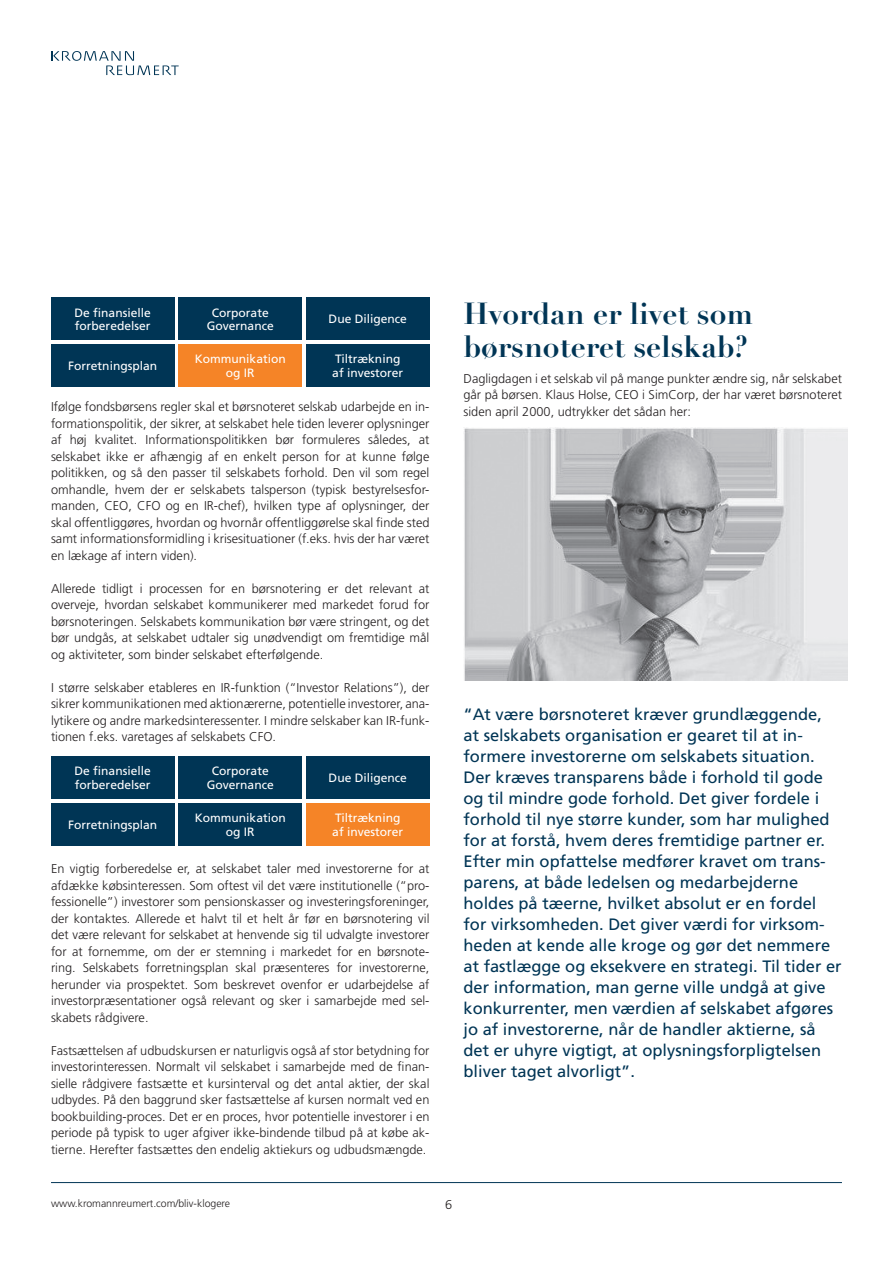
<style>
.page{position:relative;width:893px;height:1263px;background:#fff}
.page>*{position:absolute;margin:0;border:0;box-sizing:border-box;transform-origin:0 0}
.t1{font:700 30px/33px "Didot LT Std";color:#003555}
.t2{font:16.5px/21px "Frutiger LT Std";color:#003555}
.t3{font:300 12.75px/16.5px "Frutiger LT Std";color:#231f20;text-align:justify}
.t4{font:12px/13.5px "Frutiger LT Std";color:#fff}
.t5{font:300 10.5px "Frutiger LT Std";color:#231f20}
</style>
<div class="page">
<svg style="left:51px;top:51px;width:128px;height:24px"></svg>
<hr style="left:51px;top:1182px;width:791px;height:1px;background:#003555">
<div style="left:51px;top:298px;width:123px;height:42px;background:#003555"></div>
<div style="left:51px;top:344px;width:123px;height:43px;background:#003555"></div>
<div style="left:306px;top:298px;width:123px;height:42px;background:#003555"></div>
<div style="left:306px;top:344px;width:123px;height:43px;background:#003555"></div>
<div style="left:179px;top:298px;width:123px;height:42px;background:#003555"></div>
<div style="left:179px;top:344px;width:123px;height:43px;background:#f58427"></div>
<div style="left:51px;top:756px;width:123px;height:43px;background:#003555"></div>
<div style="left:51px;top:803px;width:123px;height:43px;background:#003555"></div>
<div style="left:306px;top:756px;width:123px;height:43px;background:#003555"></div>
<div style="left:306px;top:803px;width:123px;height:43px;background:#f58427"></div>
<div style="left:179px;top:756px;width:123px;height:43px;background:#003555"></div>
<div style="left:179px;top:803px;width:123px;height:43px;background:#003555"></div>
<img style="left:464px;top:427px;width:383px;height:254px">
<p class="t4" style="left:74px;top:306px;width:78px">De finansielle forberedelser</p>
<p class="t4" style="left:68px;top:359px;width:91px">Forretningsplan</p>
<p class="t4" style="left:207px;top:306px;width:69px;text-align:center">Corporate<br>Governance</p>
<p class="t4" style="left:195px;top:353px;width:93px;text-align:center">Kommunikation og IR</p>
<p class="t4" style="left:329px;top:313px;width:80px">Due Diligence</p>
<p class="t4" style="left:332px;top:353px;width:73px">Tiltrækning af investorer</p>
<p class="t3" style="left:51px;top:399px;width:380px">Ifølge fondsbørsens regler skal et børsnoteret selskab udarbejde en in&shy;formationspolitik, der sikrer, at selskabet hele tiden leverer oplysninger af høj kvalitet. Informationspolitikken bør formuleres således, at selskabet ikke er afhængig af en enkelt person for at kunne følge politikken, og så den passer til selskabets forhold. Den vil som regel omhandle, hvem der er selskabets talsperson (typisk bestyrelsesfor&shy;manden, CEO, CFO og en IR-chef), hvilken type af oplysninger, der skal offentliggøres, hvordan og hvornår offentliggørelse skal finde sted samt informationsformidling i krisesituationer (f.eks. hvis der har været en lækage af intern viden).</p>
<p class="t3" style="left:51px;top:580px;width:380px">Allerede tidligt i processen for en børsnotering er det relevant at overveje, hvordan selskabet kommunikerer med markedet forud for børsnoteringen. Selskabets kommunikation bør være stringent, og det bør undgås, at selskabet udtaler sig unødvendigt om fremtidige mål og aktiviteter, som binder selskabet efterfølgende.</p>
<p class="t3" style="left:51px;top:679px;width:380px">I større selskaber etableres en IR-funktion (“Investor Relations”), der sikrer kommunikationen med aktionærerne, potentielle investorer, ana&shy;lytikere og andre markedsinteressenter. I mindre selskaber kan IR-funk&shy;tionen f.eks. varetages af selskabets CFO.</p>
<p class="t4" style="left:74px;top:764px;width:78px">De finansielle forberedelser</p>
<p class="t4" style="left:68px;top:818px;width:91px">Forretningsplan</p>
<p class="t4" style="left:207px;top:764px;width:69px;text-align:center">Corporate<br>Governance</p>
<p class="t4" style="left:195px;top:811px;width:93px;text-align:center">Kommunikation og IR</p>
<p class="t4" style="left:329px;top:771px;width:80px">Due Diligence</p>
<p class="t4" style="left:332px;top:811px;width:73px">Tiltrækning af investorer</p>
<p class="t3" style="left:51px;top:861px;width:380px">En vigtig forberedelse er, at selskabet taler med investorerne for at afdække købsinteressen. Som oftest vil det være institutionelle (“pro&shy;fessionelle”) investorer som pensionskasser og investeringsforeninger, der kontaktes. Allerede et halvt til et helt år før en børsnotering vil det være relevant for selskabet at henvende sig til udvalgte investorer for at fornemme, om der er stemning i markedet for en børsnote&shy;ring. Selskabets forretningsplan skal præsenteres for investorerne, herunder via prospektet. Som beskrevet ovenfor er udarbejdelse af investorpræsentationer også relevant og sker i samarbejde med sel&shy;skabets rådgivere.</p>
<p class="t3" style="left:51px;top:1042px;width:380px">Fastsættelsen af udbudskursen er naturligvis også af stor betydning for investorinteressen. Normalt vil selskabet i samarbejde med de finan&shy;sielle rådgivere fastsætte et kursinterval og det antal aktier, der skal udbydes. På den baggrund sker fastsættelse af kursen normalt ved en bookbuilding-proces. Det er en proces, hvor potentielle investorer i en periode på typisk to uger afgiver ikke-bindende tilbud på at købe ak&shy;tierne. Herefter fastsættes den endelig aktiekurs og udbudsmængde.</p>
<h1 class="t1" style="left:463px;top:298px;width:291px">Hvordan er livet som børsnoteret selskab?</h1>
<p class="t3" style="left:463px;top:370px;width:380px">Dagligdagen i et selskab vil på mange punkter ændre sig, når selskabet går på børsen. Klaus Holse, CEO i SimCorp, der har været børsnoteret siden april 2000, udtrykker det sådan her:</p>
<p class="t2" style="left:463px;top:704px;width:380px">“At være børsnoteret kræver grundlæggende, at selskabets organisation er gearet til at in&shy;formere investorerne om selskabets situation.<br>Der kræves transparens både i forhold til gode og til mindre gode forhold. Det giver fordele i forhold til nye større kunder, som har mulighed for at forstå, hvem deres fremtidige partner er.<br>Efter min opfattelse medfører kravet om trans&shy;parens, at både ledelsen og medarbejderne holdes på tæerne, hvilket absolut er en fordel for virksomheden. Det giver værdi for virksom&shy;heden at kende alle kroge og gør det nemmere at fastlægge og eksekvere en strategi. Til tider er der information, man gerne ville undgå at give konkurrenter, men værdien af selskabet afgøres jo af investorerne, når de handler aktierne, så det er uhyre vigtigt, at oplysningsforpligtelsen bliver taget alvorligt”.</p>
<p class="t5" style="left:51px;top:1197px;width:181px">www.kromannreumert.com/bliv-klogere</p>
<p class="t3" style="left:445px;top:1196px;width:9px">6</p>
</div>
